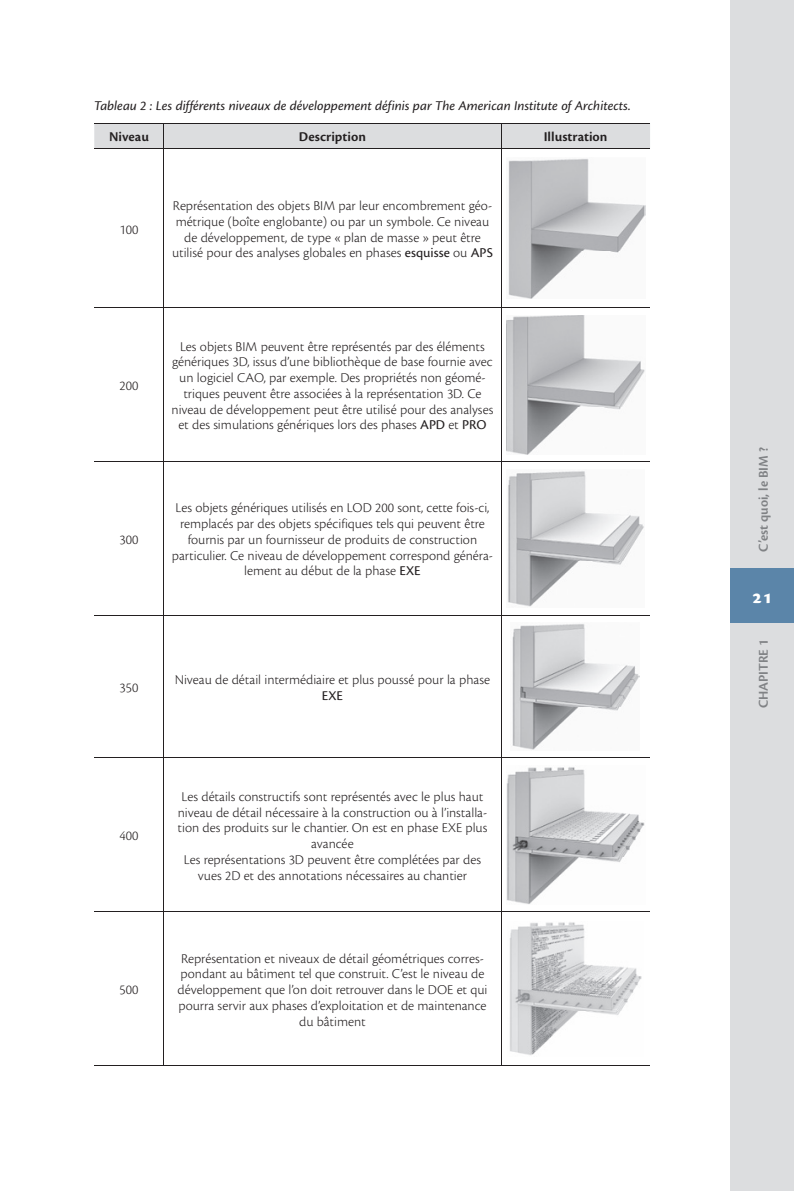
<style>
.page{position:relative;width:794px;height:1191px;background:#fff}
.page>*{position:absolute;margin:0;border:0;box-sizing:border-box;transform-origin:0 0}
.t1{font:21px "Cronos Pro Bold Capt";color:#fff}
.t2{font:14px/15.8px "Cronos Pro Lt Capt";color:#231f20;text-align:center}
.t3{font:14px "Cronos Pro Capt It";color:#231f20}
.t4{font:14px "Cronos Pro Semibold Capt";color:#231f20}
.t5{font:600 14px "Cronos Pro";color:#808285}
.t6{font:14px "Cronos Pro Capt";color:#231f20}
.s1{font-family:"Cronos Pro Capt"}
</style>
<div class="page">
<div style="left:731px;top:0;width:63px;height:1191px;background:#dcdddf"></div>
<div style="left:731px;top:568px;width:63px;height:54px;background:#5b85a9"></div>
<div style="left:94px;top:123px;width:556px;height:25px;background:#dcdddf"></div>
<hr style="left:94px;top:148px;width:70px;height:1px;background:#231f20">
<hr style="left:164px;top:148px;width:337px;height:1px;background:#231f20">
<hr style="left:163px;top:149px;width:1px;height:158px;background:#231f20">
<hr style="left:501px;top:148px;width:149px;height:1px;background:#231f20">
<hr style="left:501px;top:149px;width:1px;height:158px;background:#231f20">
<hr style="left:94px;top:307px;width:70px;height:1px;background:#231f20">
<hr style="left:164px;top:307px;width:337px;height:1px;background:#231f20">
<hr style="left:163px;top:308px;width:1px;height:153px;background:#231f20">
<hr style="left:501px;top:307px;width:149px;height:1px;background:#231f20">
<hr style="left:501px;top:308px;width:1px;height:153px;background:#231f20">
<hr style="left:94px;top:461px;width:70px;height:1px;background:#231f20">
<hr style="left:164px;top:461px;width:337px;height:1px;background:#231f20">
<hr style="left:163px;top:462px;width:1px;height:153px;background:#231f20">
<hr style="left:501px;top:461px;width:149px;height:1px;background:#231f20">
<hr style="left:501px;top:462px;width:1px;height:153px;background:#231f20">
<hr style="left:94px;top:615px;width:70px;height:1px;background:#231f20">
<hr style="left:164px;top:615px;width:337px;height:1px;background:#231f20">
<hr style="left:163px;top:616px;width:1px;height:141px;background:#231f20">
<hr style="left:501px;top:615px;width:149px;height:1px;background:#231f20">
<hr style="left:501px;top:616px;width:1px;height:141px;background:#231f20">
<hr style="left:94px;top:757px;width:70px;height:1px;background:#231f20">
<hr style="left:164px;top:757px;width:337px;height:1px;background:#231f20">
<hr style="left:163px;top:758px;width:1px;height:153px;background:#231f20">
<hr style="left:501px;top:757px;width:149px;height:1px;background:#231f20">
<hr style="left:501px;top:758px;width:1px;height:153px;background:#231f20">
<hr style="left:94px;top:911px;width:70px;height:1px;background:#231f20">
<hr style="left:164px;top:911px;width:337px;height:1px;background:#231f20">
<hr style="left:163px;top:912px;width:1px;height:153px;background:#231f20">
<hr style="left:501px;top:911px;width:149px;height:1px;background:#231f20">
<hr style="left:501px;top:912px;width:1px;height:153px;background:#231f20">
<hr style="left:94px;top:1065px;width:70px;height:1px;background:#231f20">
<hr style="left:164px;top:1065px;width:337px;height:1px;background:#231f20">
<hr style="left:501px;top:1065px;width:149px;height:1px;background:#231f20">
<img style="left:508px;top:158px;width:137px;height:141px">
<img style="left:506px;top:315px;width:139px;height:139px">
<img style="left:508px;top:471px;width:136px;height:136px">
<img style="left:512px;top:624px;width:127px;height:126px">
<img style="left:506px;top:767px;width:139px;height:137px">
<img style="left:510px;top:922px;width:132px;height:133px">
<p class="t3" style="left:94px;top:98px;width:538px">Tableau 2 : Les différents niveaux de développement définis par The American Institute of Architects.</p>
<p class="t4" style="left:109px;top:129px;width:41px">Niveau</p>
<p class="t4" style="left:299px;top:129px;width:69px">Description</p>
<p class="t4" style="left:544px;top:129px;width:65px">Illustration</p>
<p class="t2" style="left:120px;top:221px;width:20px">100</p>
<p class="t2" style="left:120px;top:378px;width:20px">200</p>
<p class="t2" style="left:120px;top:531px;width:20px">300</p>
<p class="t2" style="left:172px;top:198px;width:322px">Représentation des objets BIM par leur encombrement géo&shy;métrique (boîte englobante) ou par un symbole. Ce niveau de développement, de type « plan de masse » peut être utilisé pour des analyses globales en phases <span class="s1">esquisse</span> ou <span class="s1">APS</span></p>
<p class="t2" style="left:171px;top:338px;width:323px">Les objets BIM peuvent être représentés par des éléments génériques 3D, issus d’une bibliothèque de base fournie avec un logiciel CAO, par exemple. Des propriétés non géomé&shy;triques peuvent être associées à la représentation 3D. Ce niveau de développement peut être utilisé pour des analyses et des simulations génériques lors des phases <span class="s1">APD</span> et <span class="s1">PRO</span></p>
<p class="t2" style="left:172px;top:500px;width:323px">Les objets génériques utilisés en LOD 200 sont, cette fois-ci, remplacés par des objets spécifiques tels qui peuvent être fournis par un fournisseur de produits de construction particulier. Ce niveau de développement correspond généra&shy;lement au début de la phase <span class="s1">EXE</span></p>
<p class="t2" style="left:120px;top:680px;width:20px">350</p>
<p class="t2" style="left:120px;top:828px;width:20px">400</p>
<p class="t2" style="left:120px;top:982px;width:20px">500</p>
<p class="t2" style="left:175px;top:672px;width:317px">Niveau de détail intermédiaire et plus poussé pour la phase</p>
<p class="t6" style="left:322px;top:687px;width:23px">EXE</p>
<p class="t2" style="left:177px;top:788px;width:311px">Les détails constructifs sont représentés avec le plus haut niveau de détail nécessaire à la construction ou à l’installa&shy;tion des produits sur le chantier. On est en phase EXE plus avancée<br>Les représentations 3D peuvent être complétées par des vues 2D et des annotations nécessaires au chantier</p>
<p class="t2" style="left:177px;top:950px;width:311px">Représentation et niveaux de détail géométriques corres&shy;pondant au bâtiment tel que construit. C’est le niveau de développement que l’on doit retrouver dans le DOE et qui pourra servir aux phases d’exploitation et de maintenance du bâtiment</p>
<p class="t5" style="left:755px;top:551px;width:106px;rotate:-90deg">C’est quoi, le BIM ?</p>
<h1 class="t1" style="left:752px;top:585px;width:22px">21</h1>
<p class="t5" style="left:755px;top:708px;width:70px;rotate:-90deg">CHAPITRE 1</p>
</div>
